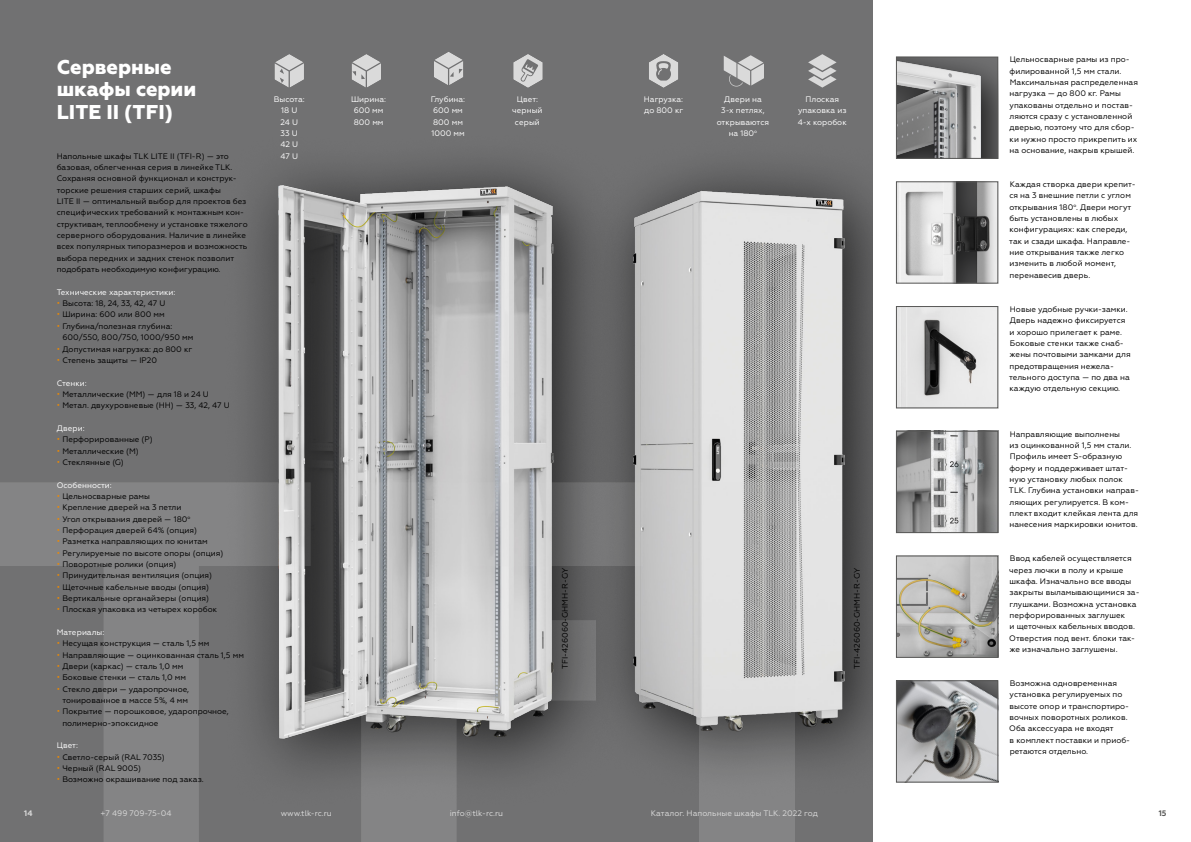
<style>
.page{position:relative;width:1191px;height:842px;background:#717172}
.page>*{position:absolute;margin:0;border:0;box-sizing:border-box;transform-origin:0 0}
.t1{font:800 20px/22.7px "Geometria";color:#fff}
.t2{font:8px/11.3px "Geometria";color:#000}
.t3{font:8px/11.3px "Geometria";color:#fff;text-align:center}
.t4{font:8px "Geometria";color:#dadada}
.t5{font:700 8px "Geometria";color:#dadada}
.t6{font:700 8px "Geometria";color:#575756}
.s1{color:#f18a00}
</style>
<div class="page">
<div style="left:578px;top:137px;width:341px;height:668px;background:#000;opacity:.75"></div>
<img style="left:628px;top:156px;width:240px;height:619px">
<div style="left:223px;top:132px;width:405px;height:680px;background:#707071"></div>
<img style="left:256px;top:165px;width:396px;height:594px">
<svg style="left:351px;top:54px;width:30px;height:34px"></svg>
<svg style="left:434px;top:52px;width:29px;height:33px"></svg>
<svg style="left:649px;top:54px;width:29px;height:34px"></svg>
<svg style="left:274px;top:54px;width:30px;height:34px"></svg>
<svg style="left:808px;top:54px;width:28px;height:34px"></svg>
<svg style="left:513px;top:54px;width:30px;height:34px"></svg>
<svg style="left:723px;top:55px;width:41px;height:32px"></svg>
<div style="left:873px;top:0;width:318px;height:842px;background:#fff"></div>
<img style="left:898px;top:183px;width:98px;height:98px">
<div style="left:896px;top:181px;width:102px;height:102px;border:1px solid #575756"></div>
<div style="left:896px;top:57px;width:102px;height:102px;background:#000;opacity:.75"></div>
<img style="left:898px;top:59px;width:91px;height:98px">
<div style="left:896px;top:57px;width:102px;height:102px;border:1px solid #575756"></div>
<img style="left:898px;top:433px;width:98px;height:98px">
<div style="left:896px;top:431px;width:102px;height:102px;border:1px solid #575756"></div>
<img style="left:898px;top:682px;width:98px;height:98px">
<div style="left:896px;top:680px;width:102px;height:102px;border:1px solid #575756"></div>
<img style="left:898px;top:558px;width:98px;height:98px">
<div style="left:896px;top:556px;width:102px;height:102px;border:1px solid #575756"></div>
<img style="left:898px;top:308px;width:98px;height:98px">
<div style="left:896px;top:306px;width:102px;height:102px;border:1px solid #575756"></div>
<h1 class="t1" style="left:57px;top:56px;width:141px">Серверные шкафы серии<br>LITE II (TFI)</h1>
<p class="t2" style="left:57px;top:150px;width:192px">Напольные шкафы TLK LITE II (TFI- R) — это базовая, облегченная серия в линейке TLK.<br>Cохраняя основной функционал и конструк&shy;торские решения старших серий, шкафы<br>LITE II — оптимальный выбор для проектов без специфических требований к монтажным кон&shy;структивам, теплообмену и установке тяжелого серверного оборудования. Наличие в линейке всех популярных типоразмеров и возможность выбора передних и задних стенок позволит подобрать необходимую конфигурацию.</p>
<p class="t3" style="left:57px;top:286px;width:120px">Технические характеристики:</p>
<p class="t2" style="left:57px;top:298px;width:110px"><span class="s1">•</span> Высота: 18, 24, 33, 42, 47 U</p>
<p class="t2" style="left:57px;top:309px;width:110px"><span class="s1">•</span> Ширина: 600 или 800 мм</p>
<p class="t2" style="left:62px;top:320px;width:133px;text-indent:-6px"><span class="s1">•</span> Глубина/полезная глубина:<br>600/550, 800/750, 1000/950 мм</p>
<p class="t2" style="left:57px;top:343px;width:137px"><span class="s1">•</span> Допустимая нагрузка: до 800 кг</p>
<p class="t2" style="left:57px;top:354px;width:102px"><span class="s1">•</span> Степень защиты — IP20</p>
<p class="t3" style="left:57px;top:377px;width:32px">Стенки:</p>
<p class="t2" style="left:57px;top:388px;width:154px"><span class="s1">•</span> Металлические (MM) — для 18 и 24 U</p>
<p class="t2" style="left:57px;top:400px;width:174px"><span class="s1">•</span> Метал. двухуровневые (HH) — 33, 42, 47 U</p>
<p class="t3" style="left:57px;top:422px;width:30px">Двери:</p>
<p class="t2" style="left:57px;top:434px;width:98px"><span class="s1">•</span> Перфорированные (P)</p>
<p class="t2" style="left:57px;top:445px;width:84px"><span class="s1">•</span> Металлические (M)</p>
<p class="t2" style="left:57px;top:456px;width:69px"><span class="s1">•</span> Стеклянные (G)</p>
<p class="t3" style="left:57px;top:479px;width:57px">Особенности:</p>
<p class="t2" style="left:57px;top:490px;width:95px"><span class="s1">•</span> Цельносварные рамы</p>
<p class="t2" style="left:57px;top:502px;width:126px"><span class="s1">•</span> Крепление дверей на 3 петли</p>
<p class="t2" style="left:57px;top:513px;width:135px"><span class="s1">•</span> Угол открывания дверей — 180<sup>о</sup></p>
<p class="t2" style="left:57px;top:524px;width:142px"><span class="s1">•</span> Перфорация дверей 64% (опция)</p>
<p class="t2" style="left:57px;top:536px;width:153px"><span class="s1">•</span> Разметка направляющих по юнитам</p>
<p class="t2" style="left:57px;top:547px;width:168px"><span class="s1">•</span> Регулируемые по высоте опоры (опция)</p>
<p class="t2" style="left:57px;top:559px;width:121px"><span class="s1">•</span> Поворотные ролики (опция)</p>
<p class="t2" style="left:57px;top:570px;width:157px"><span class="s1">•</span> Принудительная вентиляция (опция)</p>
<p class="t2" style="left:57px;top:581px;width:154px"><span class="s1">•</span> Щеточные кабельные вводы (опция)</p>
<p class="t2" style="left:57px;top:593px;width:154px"><span class="s1">•</span> Вертикальные органайзеры (опция)</p>
<p class="t2" style="left:57px;top:604px;width:162px"><span class="s1">•</span> Плоская упаковка из четырех коробок</p>
<p class="t3" style="left:57px;top:627px;width:49px">Материалы:</p>
<p class="t2" style="left:57px;top:638px;width:154px"><span class="s1">•</span> Несущая конструкция — сталь 1,5 мм</p>
<p class="t2" style="left:57px;top:649px;width:189px"><span class="s1">•</span> Направляющие — оцинкованная сталь 1,5 мм</p>
<p class="t2" style="left:57px;top:661px;width:128px"><span class="s1">•</span> Двери (каркас) — сталь 1,0 мм</p>
<p class="t2" style="left:57px;top:672px;width:131px"><span class="s1">•</span> Боковые стенки — сталь 1,0 мм</p>
<p class="t2" style="left:57px;top:683px;width:134px;text-align:center"><span class="s1">•</span> Стекло двери — ударопрочное, тонированное в массе 5%, 4 мм</p>
<p class="t2" style="left:62px;top:706px;width:168px;text-indent:-6px"><span class="s1">•</span> Покрытие — порошковое, ударопрочное, полимерно-эпоксидное</p>
<p class="t3" style="left:57px;top:740px;width:23px">Цвет:</p>
<p class="t2" style="left:57px;top:751px;width:109px"><span class="s1">•</span> Светло-серый (RAL 7035)</p>
<p class="t2" style="left:57px;top:763px;width:86px"><span class="s1">•</span> Черный (RAL 9005)</p>
<p class="t2" style="left:57px;top:774px;width:148px"><span class="s1">•</span> Возможно окрашивание под заказ.</p>
<p class="t3" style="left:351px;top:94px;width:37px">Ширина:<br>600 мм<br>800 мм</p>
<p class="t3" style="left:431px;top:94px;width:36px;text-align:left">Глубина:<br>600 мм<br>800 мм<br>1000 мм</p>
<p class="t3" style="left:644px;top:94px;width:41px;text-align:left">Нагрузка: до 800 кг</p>
<p class="t3" style="left:274px;top:94px;width:33px">Высота:<br>18 U<br>24 U<br>33 U<br>42 U<br>47 U</p>
<p class="t3" style="left:798px;top:94px;width:51px">Плоская упаковка из<br>4-х коробок</p>
<p class="t3" style="left:512px;top:94px;width:32px">Цвет: черный серый</p>
<p class="t3" style="left:716px;top:94px;width:54px">Двери на<br>3-х петлях, открываются на 180<sup>о</sup></p>
<p class="t2" style="left:559px;top:669px;width:103px;rotate:-90deg">TFI-426060-GHMH- R-GY</p>
<p class="t2" style="left:851px;top:669px;width:103px;rotate:-90deg">TFI-426060-GHMH- R-GY</p>
<p class="t5" style="left:24px;top:809px;width:10px">14</p>
<p class="t4" style="left:101px;top:809px;width:72px">+7 499 709-75-04</p>
<p class="t4" style="left:281px;top:809px;width:53px">www.tlk-rc.ru</p>
<p class="t4" style="left:450px;top:809px;width:55px">info@tlk-rc.ru</p>
<p class="t4" style="left:651px;top:809px;width:168px">Каталог. Напольные шкафы TLK. 2022 год</p>
<p class="t2" style="left:1009px;top:54px;width:130px">Цельносварные рамы из про&shy;филированной 1,5 мм стали.<br>Максимальная распределенная нагрузка — до 800 кг. Рамы упакованы отдельно и постав&shy;ляются сразу с установленной дверью, поэтому что для сбор&shy;ки нужно просто прикрепить их на основание, накрыв крышей.</p>
<p class="t2" style="left:1009px;top:179px;width:128px">Каждая створка двери крепит&shy;ся на 3 внешние петли с углом открывания 180<sup>о</sup>. Двери могут быть установлены в любых конфигурациях: как спереди, так и сзади шкафа. Направле&shy;ние открывания также легко изменить в любой момент, перенавесив дверь.</p>
<p class="t2" style="left:1009px;top:303px;width:123px">Новые удобные ручки-замки.<br>Дверь надежно фиксируется и хорошо прилегает к раме.<br>Боковые стенки также снаб&shy;жены почтовыми замками для предотвращения нежела&shy;тельного доступа — по два на каждую отдельную секцию.</p>
<p class="t2" style="left:1009px;top:428px;width:131px">Направляющие выполнены<br>из оцинкованной 1,5 мм стали.<br>Профиль имеет S- образную форму и поддерживает штат&shy;ную установку любых полок<br>TLK. Глубина установки направ&shy;ляющих регулируется. В ком&shy;плект входит клейкая лента для нанесения маркировки юнитов.</p>
<p class="t2" style="left:1009px;top:553px;width:132px">Ввод кабелей осуществляется через лючки в полу и крыше шкафа. Изначально все вводы закрыты выламывающимися за&shy;глушками. Возможна установка перфорированных заглушек<br>и щеточных кабельных вводов.<br>Отверстия под вент. блоки так&shy;же изначально заглушены.</p>
<p class="t2" style="left:1009px;top:677px;width:122px">Возможна одновременная установка регулируемых по высоте опор и транспортиро&shy;вочных поворотных роликов.<br>Оба аксессуара не входят<br>в комплект поставки и приоб&shy;ретаются отдельно.</p>
<p class="t6" style="left:1158px;top:809px;width:9px">15</p>
</div>
